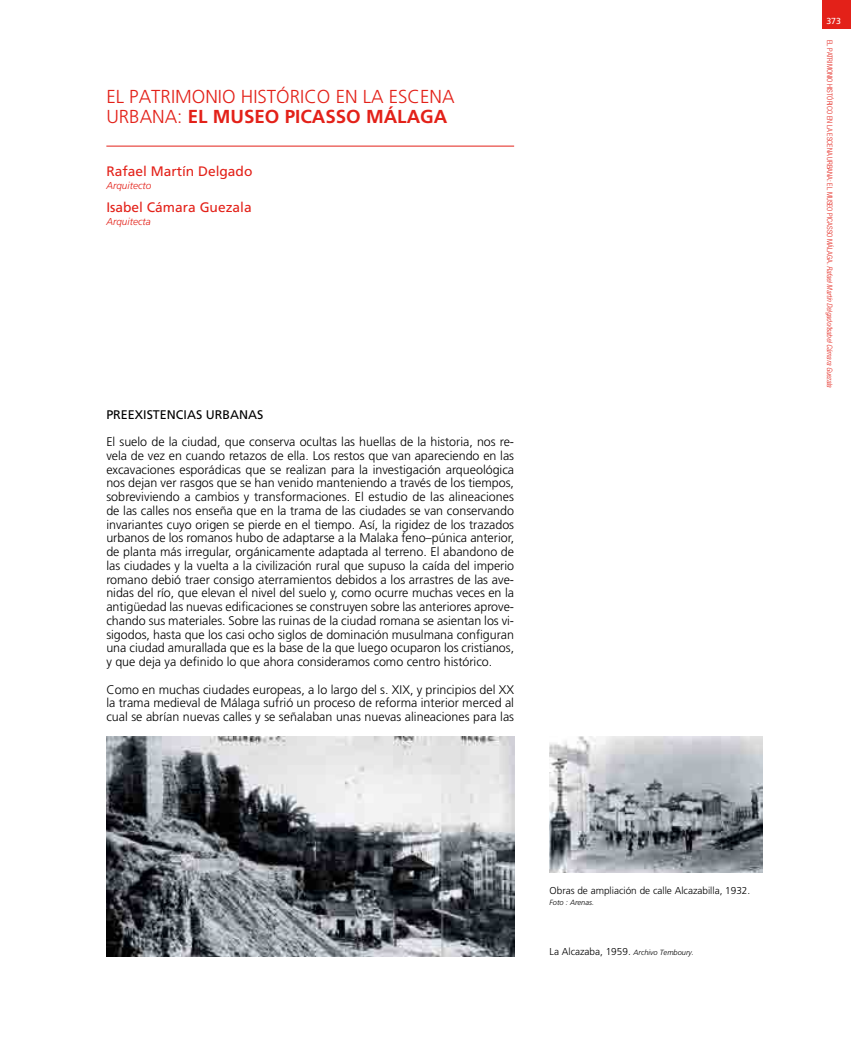
<style>
.page{position:relative;width:851px;height:1063px;background:#fff}
.page>*{position:absolute;margin:0;border:0;box-sizing:border-box;transform-origin:0 0}
.t1{font:300 18.75px/20px "Frutiger";color:#e32119}
.t2{font:13.75px "Frutiger";color:#e32119}
.t3{font:300 12.5px/13.8px "Frutiger";color:#000;text-align:justify}
.t4{font:12.5px "Frutiger";color:#000}
.t5{font:300 10px "Frutiger";color:#000}
.t6{font:italic 300 10px "Frutiger";color:#e32119}
.t7{font:8.75px "Frutiger";color:#fff}
.t8{font:300 condensed 7.5px "Helvetica Neue";color:#e32119}
.t9{font:italic 300 7.5px "Frutiger";color:#000}
.s1{font-weight:700}
.s2{font-style:italic;font-size:7.5px}
.s3{font-style:italic}
</style>
<div class="page">
<div style="left:822px;top:0;width:28px;height:28px;background:#e32119"></div>
<hr style="left:106px;top:146px;width:408px;height:1px;background:#e32119">
<img style="left:106px;top:736px;width:408px;height:220px">
<img style="left:549px;top:736px;width:213px;height:136px">
<h1 class="t1" style="left:106px;top:87px;width:349px">EL PATRIMONIO HISTÓRICO EN LA ESCENA<br>URBANA: <span class="s1">EL MUSEO PICASSO MÁLAGA</span></h1>
<p class="t2" style="left:106px;top:163px;width:147px">Rafael Martín Delgado</p>
<p class="t6" style="left:106px;top:180px;width:46px">Arquitecto</p>
<p class="t2" style="left:106px;top:199px;width:147px">Isabel Cámara Guezala</p>
<p class="t6" style="left:106px;top:216px;width:46px">Arquitecta</p>
<p class="t4" style="left:106px;top:407px;width:158px">Preexistencias urbanas</p>
<p class="t3" style="left:106px;top:435px;width:409px">El suelo de la ciudad, que conserva ocultas las huellas de la historia, nos re&shy;vela de vez en cuando retazos de ella. Los restos que van apareciendo en las excavaciones esporádicas que se realizan para la investigación arqueológica nos dejan ver rasgos que se han venido manteniendo a través de los tiempos, sobreviviendo a cambios y transformaciones. El estudio de las alineaciones de las calles nos enseña que en la trama de las ciudades se van conservando invariantes cuyo origen se pierde en el tiempo. Así, la rigidez de los trazados urbanos de los romanos hubo de adaptarse a la Malaka feno–púnica anterior, de planta más irregular, orgánicamente adaptada al terreno. El abandono de las ciudades y la vuelta a la civilización rural que supuso la caída del imperio romano debió traer consigo aterramientos debidos a los arrastres de las ave&shy;nidas del río, que elevan el nivel del suelo y, como ocurre muchas veces en la antigüedad las nuevas edificaciones se construyen sobre las anteriores aprove&shy;chando sus materiales. Sobre las ruinas de la ciudad romana se asientan los vi&shy;sigodos, hasta que los casi ocho siglos de dominación musulmana configuran una ciudad amurallada que es la base de la que luego ocuparon los cristianos, y que deja ya definido lo que ahora consideramos como centro histórico.</p>
<p class="t3" style="left:106px;top:682px;width:409px">Como en muchas ciudades europeas, a lo largo del s. XIX, y principios del XX la trama medieval de Málaga sufrió un proceso de reforma interior merced al cual se abrían nuevas calles y se señalaban unas nuevas alineaciones para las</p>
<p class="t5" style="left:549px;top:885px;width:202px">Obras de ampliación de calle Alcazabilla, 1932.</p>
<p class="t9" style="left:549px;top:898px;width:46px">Foto : Arenas.</p>
<p class="t5" style="left:549px;top:946px;width:146px">La Alcazaba, 1959. <span class="s2">Archivo Temboury.</span></p>
<p class="t7" style="left:826px;top:16px;width:16px">373</p>
<p class="t8" style="left:834px;top:40px;width:349px;rotate:90deg">EL PATRIMONIO HISTÓRICO EN LA ESCENA URBANA: EL MUSEO PICASSO MÁLAGA. <span class="s3">Rafael Martín Delgado/Isabel Cámara Guezala</span></p>
</div>
